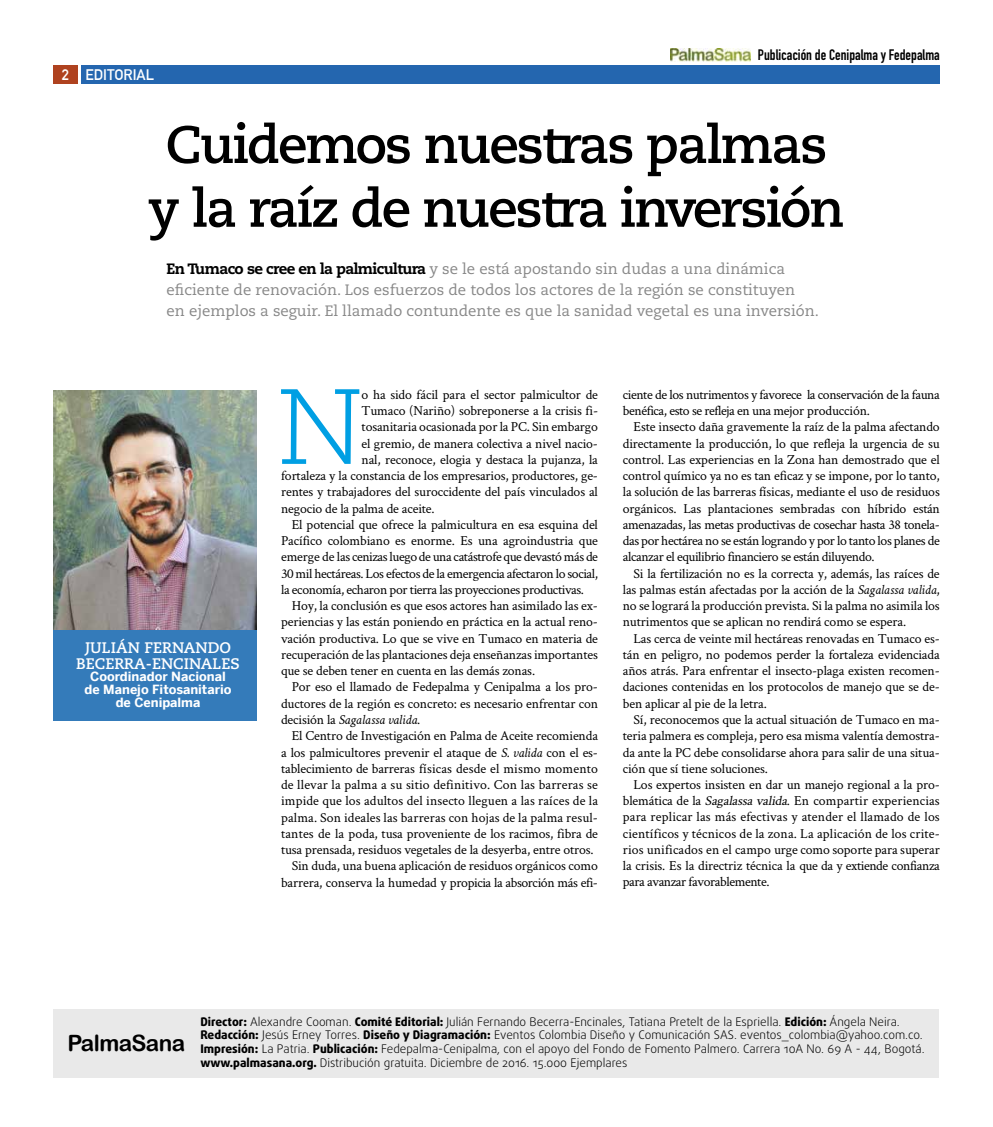
<style>
.page{position:relative;width:993px;height:1127px;background:#fff}
.page>*{position:absolute;margin:0;border:0;box-sizing:border-box;transform-origin:0 0}
.t1{font:300 106.62px "Caecilia LT Std";color:#009fe3}
.t2{font:700 52.5px/63.8px "Caecilia LT Std";letter-spacing:-.04em;color:#000;text-align:center}
.t3{font:22.5px "Arial Rounded MT Bold";letter-spacing:-.025em;color:#000}
.t4{font:700 15.25px/15.9px "Caecilia LT Std";color:#fff;text-align:center}
.t5{font:15px/21.2px "Caecilia LT Std";color:#878787}
.t6{font:15px "DIN Engschrift Std";color:#000}
.t7{font:700 15px "DIN Alternate";color:#fff}
.t8{font:13.75px/16.2px "Crimson Text";letter-spacing:-.01em;color:#000;text-align:justify}
.t9{font:13.75px/16.2px "Crimson Text";letter-spacing:-.03em;color:#000}
.t10{font:13.75px "Crimson Text";letter-spacing:.01em;color:#000}
.t11{font:italic 13.75px "Crimson Text";letter-spacing:-.01em;color:#000}
.t12{font:700 12.62px/12.6px "Benton Sans";color:#fff;text-align:center}
.t13{font:300 11.88px/13.8px "Daxline Pro";color:#000}
.s1{font-weight:800;color:#000}
.s2{font-style:normal}
.s3{font-style:italic}
.s4{font-weight:800}
</style>
<div class="page">
<img style="left:54px;top:391px;width:202px;height:239px">
<div style="left:53px;top:630px;width:203px;height:90px;background:#347bba"></div>
<div style="left:81px;top:66px;width:858px;height:18px;background:#2466af"></div>
<div style="left:53px;top:66px;width:25px;height:18px;background:#af421f"></div>
<img style="left:670px;top:49px;width:80px;height:13px">
<div style="left:53px;top:1009px;width:885px;height:68px;background:#e9e9e9"></div>
<p class="t7" style="left:62px;top:63px;width:93px">2 EDITORIAL</p>
<p class="t6" style="left:757px;top:46px;width:183px">Publicación de Cenipalma y Fedepalma</p>
<h2 class="t2" style="left:149px;top:114px;width:696px">Cuidemos nuestras palmas y la raíz de nuestra inversión</h2>
<p class="t5" style="left:166px;top:258px;width:653px"><span class="s1">En Tumaco se cree en la palmicultura</span> y se le está apostando sin dudas a una dinámica eficiente de renovación. Los esfuerzos de todos los actores de la región se constituyen<br>en ejemplos a seguir. El llamado contundente es que la sanidad vegetal es una inversión.</p>
<p class="t4" style="left:76px;top:640px;width:165px">JULIÁN FERNANDO<br>BECERRA-ENCINALES</p>
<p class="t12" style="left:85px;top:670px;width:148px">Coordinador Nacional de Manejo Fitosanitario de Cenipalma</p>
<h1 class="t1" style="left:277px;top:367px;width:86px">N</h1>
<p class="t8" style="left:361px;top:386px;width:238px">o ha sido fácil para el sector palmicultor de</p>
<p class="t8" style="left:361px;top:402px;width:238px">Tumaco (Nariño) sobreponerse a la crisis fi-</p>
<p class="t8" style="left:361px;top:418px;width:238px">tosanitaria ocasionada por la PC. Sin embargo</p>
<p class="t8" style="left:361px;top:435px;width:238px">el gremio, de manera colectiva a nivel nacio-</p>
<p class="t8" style="left:361px;top:451px;width:238px">nal, reconoce, elogia y destaca la pujanza, la</p>
<p class="t8" style="left:281px;top:467px;width:318px">fortaleza y la constancia de los empresarios, productores, ge-</p>
<p class="t8" style="left:281px;top:483px;width:318px">rentes y trabajadores del suroccidente del país vinculados al</p>
<p class="t8" style="left:281px;top:500px;width:155px">negocio de la palma de aceite.</p>
<p class="t8" style="left:291px;top:516px;width:308px">El potencial que ofrece la palmicultura en esa esquina del</p>
<p class="t8" style="left:281px;top:532px;width:318px">Pacífico colombiano es enorme. Es una agroindustria que</p>
<p class="t9" style="left:281px;top:548px;width:318px">emerge de las cenizas luego de una catástrofe que devastó más de</p>
<p class="t9" style="left:281px;top:565px;width:318px">30 mil hectáreas. Los efectos de la emergencia afectaron lo social,</p>
<p class="t9" style="left:281px;top:581px;width:304px">la economía, echaron por tierra las proyecciones productivas.</p>
<p class="t8" style="left:291px;top:597px;width:308px">Hoy, la conclusión es que esos actores han asimilado las ex-</p>
<p class="t8" style="left:281px;top:613px;width:318px">periencias y las están poniendo en práctica en la actual reno-</p>
<p class="t8" style="left:281px;top:630px;width:318px">vación productiva. Lo que se vive en Tumaco en materia de</p>
<p class="t8" style="left:281px;top:646px;width:318px">recuperación de las plantaciones deja enseñanzas importantes</p>
<p class="t8" style="left:281px;top:662px;width:255px">que se deben tener en cuenta en las demás zonas.</p>
<p class="t8" style="left:291px;top:678px;width:308px">Por eso el llamado de Fedepalma y Cenipalma a los pro-</p>
<p class="t8" style="left:281px;top:695px;width:318px">ductores de la región es concreto: es necesario enfrentar con</p>
<p class="t11" style="left:281px;top:712px;width:141px"><span class="s2">decisión la</span> Sagalassa valida<span class="s2">.</span></p>
<p class="t8" style="left:291px;top:727px;width:308px">El Centro de Investigación en Palma de Aceite recomienda</p>
<p class="t8" style="left:281px;top:743px;width:318px">a los palmicultores prevenir el ataque de <span class="s3">S. valida</span> con el es-</p>
<p class="t10" style="left:281px;top:759px;width:318px">tablecimiento de barreras físicas desde el mismo momento</p>
<p class="t10" style="left:281px;top:775px;width:318px">de llevar la palma a su sitio definitivo. Con las barreras se</p>
<p class="t10" style="left:281px;top:791px;width:318px">impide que los adultos del insecto lleguen a las raíces de la</p>
<p class="t10" style="left:281px;top:808px;width:318px">palma. Son ideales las barreras con hojas de la palma resul-</p>
<p class="t8" style="left:281px;top:825px;width:318px">tantes de la poda, tusa proveniente de los racimos, fibra de</p>
<p class="t8" style="left:281px;top:841px;width:314px">tusa prensada, residuos vegetales de la desyerba, entre otros.</p>
<p class="t8" style="left:291px;top:857px;width:308px">Sin duda, una buena aplicación de residuos orgánicos como</p>
<p class="t8" style="left:281px;top:873px;width:318px">barrera, conserva la humedad y propicia la absorción más efi-</p>
<p class="t9" style="left:622px;top:386px;width:318px">ciente de los nutrimentos y favorece la conservación de la fauna benéfica, esto se refleja en una mejor producción.</p>
<p class="t8" style="left:622px;top:418px;width:318px;text-indent:11px">Este insecto daña gravemente la raíz de la palma afectando directamente la producción, lo que refleja la urgencia de su control. Las experiencias en la Zona han demostrado que el control químico ya no es tan eficaz y se impone, por lo tanto, la solución de las barreras físicas, mediante el uso de residuos orgánicos. Las plantaciones sembradas con híbrido están amenazadas, las metas productivas de cosechar hasta 38 tonela&shy;das por hectárea no se están logrando y por lo tanto los planes de alcanzar el equilibrio financiero se están diluyendo.</p>
<p class="t8" style="left:622px;top:565px;width:318px;text-indent:11px">Si la fertilización no es la correcta y, además, las raíces de las palmas están afectadas por la acción de la <span class="s3">Sagalassa valida</span>, no se logrará la producción prevista. Si la palma no asimila los nutrimentos que se aplican no rendirá como se espera.</p>
<p class="t8" style="left:622px;top:630px;width:318px;text-indent:11px">Las cerca de veinte mil hectáreas renovadas en Tumaco es&shy;tán en peligro, no podemos perder la fortaleza evidenciada años atrás. Para enfrentar el insecto-plaga existen recomen&shy;daciones contenidas en los protocolos de manejo que se de&shy;ben aplicar al pie de la letra.</p>
<p class="t8" style="left:622px;top:711px;width:318px;text-indent:11px">Sí, reconocemos que la actual situación de Tumaco en ma&shy;teria palmera es compleja, pero esa misma valentía demostra&shy;da ante la PC debe consolidarse ahora para salir de una situa&shy;ción que sí tiene soluciones.</p>
<p class="t8" style="left:622px;top:776px;width:318px;text-indent:11px">Los expertos insisten en dar un manejo regional a la pro&shy;blemática de la <span class="s3">Sagalassavalida</span>. En compartir experiencias para replicar las más efectivas y atender el llamado de los científicos y técnicos de la zona. La aplicación de los crite&shy;rios unificados en el campo urge como soporte para superar la crisis. Es la directriz técnica la que da y extiende confianza para avanzar favorablemente.</p>
<h3 class="t3" style="left:67px;top:1029px;width:119px">PalmaSana</h3>
<p class="t13" style="left:200px;top:1015px;width:725px"><span class="s4">Director:</span> Alexandre Cooman. <span class="s4">Comité Editorial:</span> Julián Fernando Becerra-Encinales, Tatiana Pretelt de la Espriella. <span class="s4">Edición:</span> Ángela Neira.<br><span class="s4">Redacción:</span> Jesús Erney Torres. <span class="s4">Diseño y Diagramación:</span> Eventos Colombia Diseño y Comunicación SAS. eventos_colombia@yahoo.com.co.<br><span class="s4">Impresión:</span> La Patria. <span class="s4">Publicación:</span> Fedepalma-Cenipalma, con el apoyo del Fondo de Fomento Palmero. Carrera 10A No. 69 A - 44, Bogotá. <span class="s4">www.palmasana.org.</span> Distribución gratuita. Diciembre de 2016. 15.000 Ejemplares</p>
</div>
